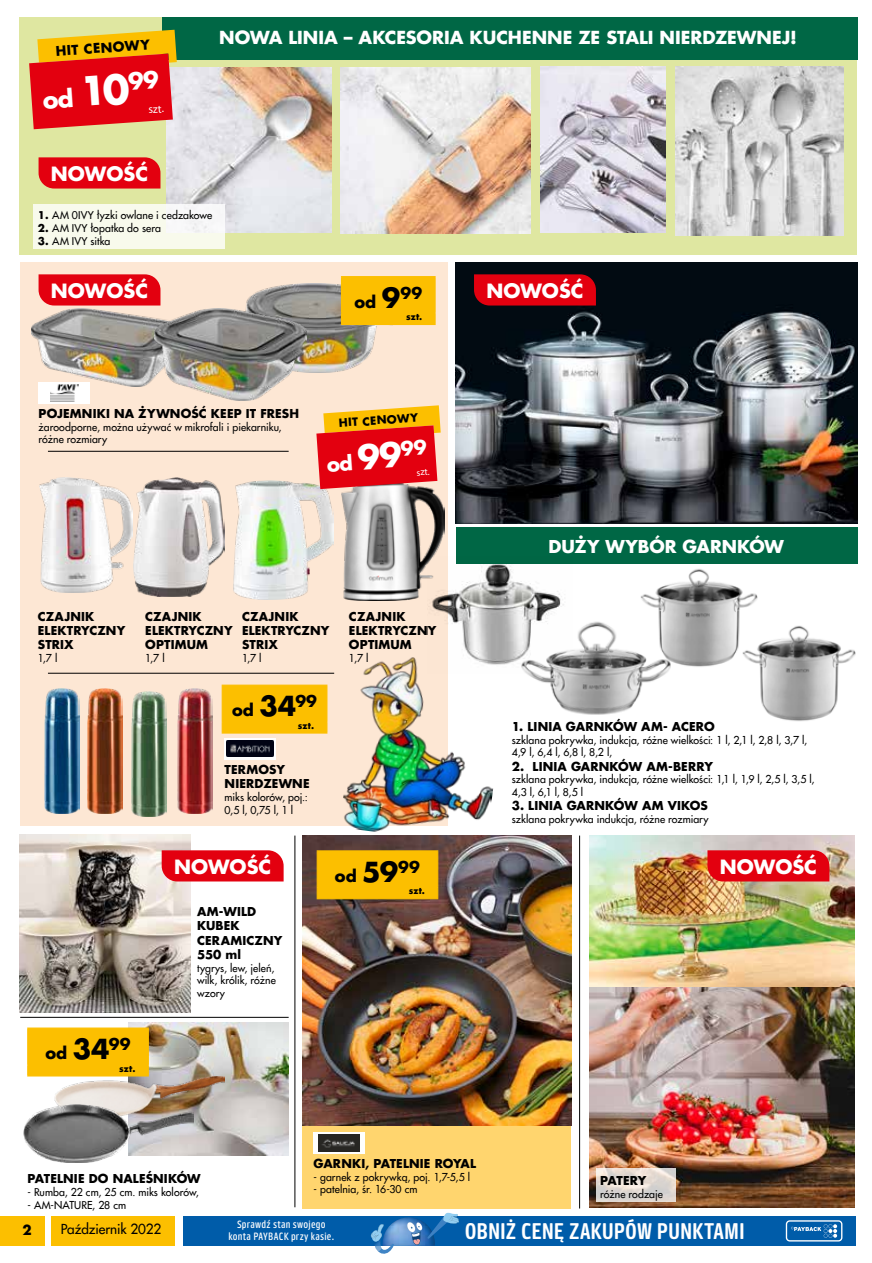
<style>
.page{position:relative;width:872px;height:1263px;background:#fff}
.page>*{position:absolute;margin:0;border:0;box-sizing:border-box;transform-origin:0 0}
.t1{font:700 23.4px "Futura Pl";color:#fff}
.t2{font:22.5px "PAYBACK";letter-spacing:-.005em;color:#fff}
.t3{font:700 19.8px "Futura Pl";color:#fff}
.t4{font:700 19.2px "Futura Pl";color:#fff}
.t5{font:700 17.55px "Futura Pl";color:#fff}
.t6{font:700 17.4px "Futura Pl";color:#fff}
.t7{font:700 16.2px "Futura Pl";color:#000}
.t8{font:13.5px "Futura Pl";letter-spacing:-.01em;color:#000}
.t9{font:700 13.5px "Futura Pl";color:#000}
.t10{font:700 13.2px "Futura Pl";color:#000}
.t11{font:700 12px/14.4px "Futura Pl";letter-spacing:.015em;color:#000}
.t12{font:11.25px "Myriad Pro";color:#fff}
.t13{font:700 11.1px "Futura Pl";color:#000}
.t14{font:10.5px/12.6px "Futura Pl";letter-spacing:.005em;color:#000}
.t15{font:300 10.5px/12.6px "PAYBACK";letter-spacing:.025em;color:#fff;text-align:center}
.t16{font:9.6px "Myriad Pro";color:#fff}
.t17{font:700 9px "Futura Pl";letter-spacing:.02em;color:#000}
.s1{font-size:39.15px}
.s2{font-weight:700}
.s3{font-size:27px}
.s4{font-size:32.85px}
</style>
<div class="page">
<div style="left:19px;top:17px;width:838px;height:237px;background:#dfe7a1"></div>
<div style="left:302px;top:1125px;width:269px;height:83px;background:#ffd56e"></div>
<div style="left:20px;top:263px;width:428px;height:563px;background:#fde7d4"></div>
<hr style="left:295px;top:835px;width:1px;height:372px;background:#000">
<hr style="left:579px;top:835px;width:1px;height:373px;background:#000">
<hr style="left:20px;top:1017px;width:269px;height:1px;background:#000">
<hr style="left:48px;top:673px;width:286px;height:1px;background:#000">
<hr style="left:48px;top:451px;width:241px;height:1px;background:#000">
<img style="left:590px;top:986px;width:265px;height:221px">
<img style="left:20px;top:834px;width:171px;height:178px">
<img style="left:129px;top:1023px;width:160px;height:132px">
<img style="left:54px;top:1076px;width:171px;height:40px">
<img style="left:23px;top:1104px;width:170px;height:58px">
<img style="left:45px;top:689px;width:35px;height:124px">
<img style="left:88px;top:689px;width:35px;height:124px">
<img style="left:131px;top:691px;width:35px;height:125px">
<img style="left:177px;top:689px;width:35px;height:124px">
<img style="left:246px;top:284px;width:147px;height:88px">
<img style="left:341px;top:489px;width:103px;height:112px">
<img style="left:302px;top:835px;width:269px;height:290px">
<img style="left:234px;top:481px;width:99px;height:118px">
<img style="left:133px;top:478px;width:92px;height:119px">
<img style="left:39px;top:478px;width:94px;height:114px">
<img style="left:31px;top:308px;width:123px;height:78px">
<img style="left:154px;top:308px;width:153px;height:92px">
<img style="left:541px;top:66px;width:124px;height:167px">
<img style="left:675px;top:67px;width:169px;height:169px">
<img style="left:341px;top:68px;width:190px;height:165px">
<img style="left:166px;top:67px;width:165px;height:165px">
<img style="left:590px;top:835px;width:265px;height:151px">
<svg style="left:225px;top:738px;width:51px;height:21px"></svg>
<img style="left:227px;top:741px;width:46px;height:15px">
<div style="left:39px;top:382px;width:51px;height:22px;background:#fff"></div>
<img style="left:50px;top:384px;width:28px;height:17px">
<svg style="left:313px;top:1132px;width:51px;height:21px"></svg>
<img style="left:318px;top:1134px;width:41px;height:17px">
<div style="left:34px;top:204px;width:191px;height:45px;background:linear-gradient(to right,#f8fbe9,#f7f8f4)"></div>
<svg style="left:596px;top:1168px;width:79px;height:34px;background:#e1d9d3"></svg>
<div style="left:162px;top:17px;width:695px;height:43px;background:#006745"></div>
<hr style="left:341px;top:276px;width:94px;height:1px;background:#fcbf00">
<div style="left:341px;top:277px;width:94px;height:47px;background:#fcbf00"></div>
<hr style="left:341px;top:324px;width:94px;height:1px;background:#fcbf00">
<div style="left:222px;top:685px;width:105px;height:47px;background:#fcbf00"></div>
<hr style="left:222px;top:732px;width:105px;height:2px;background:#fcbf00">
<hr style="left:317px;top:850px;width:121px;height:1px;background:#fcbf00">
<div style="left:317px;top:851px;width:121px;height:47px;background:#fcbf00"></div>
<hr style="left:317px;top:898px;width:121px;height:1px;background:#fcbf00">
<hr style="left:27px;top:1027px;width:122px;height:2px;background:#fcbf00">
<div style="left:27px;top:1028px;width:122px;height:47px;background:#fcbf00"></div>
<hr style="left:27px;top:1075px;width:122px;height:1px;background:#fcbf00">
<svg style="left:316px;top:405px;width:125px;height:84px;background:#ea4d29"></svg>
<svg style="left:29px;top:30px;width:148px;height:99px;background:#e74c23"></svg>
<img style="left:455px;top:263px;width:402px;height:260px">
<div style="left:474px;top:274px;width:122px;height:31px;background:#e3000f"></div>
<svg style="left:39px;top:157px;width:121px;height:32px;background:#e20b16"></svg>
<div style="left:162px;top:850px;width:122px;height:31px;background:#e3000f"></div>
<div style="left:707px;top:850px;width:122px;height:31px;background:#e3000f"></div>
<div style="left:39px;top:274px;width:121px;height:31px;background:#e3000f"></div>
<div style="left:51px;top:1216px;width:124px;height:30px;background:#fcbf00"></div>
<div style="left:0;top:1216px;width:45px;height:30px;background:#fcbf00"></div>
<img style="left:339px;top:657px;width:169px;height:189px">
<img style="left:638px;top:563px;width:121px;height:104px">
<img style="left:740px;top:615px;width:116px;height:106px">
<img style="left:503px;top:615px;width:185px;height:116px">
<div style="left:455px;top:527px;width:402px;height:36px;background:#006745"></div>
<img style="left:427px;top:557px;width:146px;height:116px">
<div style="left:183px;top:1216px;width:672px;height:30px;background:#005ca9"></div>
<img style="left:392px;top:1217px;width:15px;height:29px">
<svg style="left:407px;top:1212px;width:52px;height:34px"></svg>
<svg style="left:370px;top:1224px;width:24px;height:30px"></svg>
<svg style="left:791px;top:1224px;width:46px;height:14px"></svg>
<div style="left:786px;top:1220px;width:56px;height:21px;border:1px solid #fff;border-radius:3px"></div>
<p class="t10" style="left:55px;top:42px;width:96px;rotate:-4deg">HIT CENOWY</p>
<h1 class="t1" style="left:42px;top:85px;width:119px;rotate:-4deg">od <span class="s1">10</span><sup>99</sup></h1>
<p class="t12" style="left:148px;top:103px;width:17px;rotate:-4deg">szt.</p>
<h3 class="t5" style="left:219px;top:26px;width:579px">NOWA LINIA – AKCESORIA KUCHENNE ZE STALI NIERDZEWNEJ!</h3>
<h3 class="t4" style="left:51px;top:161px;width:99px">NOWOŚĆ</h3>
<p class="t14" style="left:38px;top:209px;width:176px"><span class="s2">1.</span> AM 0IVY łyzki owlane i cedzakowe</p>
<p class="t14" style="left:38px;top:222px;width:125px"><span class="s2">2.</span> AM IVY łopatka do sera</p>
<p class="t14" style="left:38px;top:234px;width:74px"><span class="s2">3.</span> AM IVY sitka</p>
<h3 class="t4" style="left:51px;top:278px;width:99px">NOWOŚĆ</h3>
<h3 class="t7" style="left:354px;top:291px;width:69px">od <span class="s3">9</span><sup>99</sup></h3>
<p class="t17" style="left:406px;top:311px;width:18px">szt.</p>
<h3 class="t4" style="left:486px;top:278px;width:99px">NOWOŚĆ</h3>
<p class="t11" style="left:39px;top:406px;width:262px">POJEMNIKI NA ŻYWNOŚĆ KEEP IT FRESH</p>
<p class="t14" style="left:39px;top:421px;width:244px">żaroodporne, można używać w mikrofali i piekarniku, różne rozmiary</p>
<p class="t13" style="left:338px;top:416px;width:81px;rotate:-4deg">HIT CENOWY</p>
<h3 class="t3" style="left:326px;top:451px;width:102px;rotate:-4deg">od <span class="s4">99</span><sup>99</sup></h3>
<p class="t16" style="left:416px;top:467px;width:15px;rotate:-4deg">szt.</p>
<p class="t11" style="left:38px;top:609px;width:89px">CZAJNIK<br>ELEKTRYCZNY<br>STRIX</p>
<p class="t14" style="left:38px;top:652px;width:21px">1,7 l</p>
<p class="t11" style="left:145px;top:609px;width:89px">CZAJNIK<br>ELEKTRYCZNY<br>OPTIMUM</p>
<p class="t14" style="left:145px;top:652px;width:21px">1,7 l</p>
<p class="t11" style="left:242px;top:609px;width:89px">CZAJNIK<br>ELEKTRYCZNY<br>STRIX</p>
<p class="t14" style="left:242px;top:652px;width:21px">1,7 l</p>
<h3 class="t7" style="left:232px;top:699px;width:87px">od <span class="s3">34</span><sup>99</sup></h3>
<p class="t17" style="left:298px;top:719px;width:18px">szt.</p>
<p class="t11" style="left:225px;top:762px;width:86px">TERMOSY<br>NIERDZEWNE</p>
<p class="t14" style="left:225px;top:791px;width:85px">miks kolorów, poj.:<br>0,5 l, 0,75 l, 1 l</p>
<p class="t11" style="left:349px;top:609px;width:89px">CZAJNIK<br>ELEKTRYCZNY<br>OPTIMUM</p>
<p class="t14" style="left:349px;top:652px;width:21px">1,7 l</p>
<h3 class="t6" style="left:548px;top:535px;width:237px">DUŻY WYBÓR GARNKÓW</h3>
<p class="t11" style="left:512px;top:719px;width:204px">1. LINIA GARNKÓW AM- ACERO</p>
<p class="t14" style="left:512px;top:734px;width:297px">szklana pokrywka, indukcja, różne wielkości: 1 l, 2,1 l, 2,8 l, 3,7 l,<br>4,9 l, 6,4 l, 6,8 l, 8,2 l,</p>
<p class="t11" style="left:512px;top:759px;width:203px">2. LINIA GARNKÓW AM-BERRY</p>
<p class="t14" style="left:512px;top:773px;width:304px">szklana pokrywka, indukcja, różne wielkości: 1,1 l, 1,9 l, 2,5 l, 3,5 l,<br>4,3 l, 6,1 l, 8,5 l</p>
<p class="t11" style="left:512px;top:798px;width:197px">3. LINIA GARNKÓW AM VIKOS</p>
<p class="t14" style="left:512px;top:813px;width:198px">szklana pokrywka indukcja, różne rozmiary</p>
<h3 class="t4" style="left:174px;top:854px;width:99px">NOWOŚĆ</h3>
<h3 class="t4" style="left:720px;top:854px;width:99px">NOWOŚĆ</h3>
<h3 class="t7" style="left:335px;top:865px;width:87px">od <span class="s3">59</span><sup>99</sup></h3>
<p class="t17" style="left:409px;top:885px;width:18px">szt.</p>
<h3 class="t7" style="left:45px;top:1042px;width:87px">od <span class="s3">34</span><sup>99</sup></h3>
<p class="t17" style="left:119px;top:1062px;width:18px">szt.</p>
<p class="t11" style="left:197px;top:904px;width:87px">AM-WILD<br>KUBEK<br>CERAMICZNY<br>550 ml</p>
<p class="t14" style="left:197px;top:961px;width:80px">tygrys, lew, jeleń, wilk, królik, różne wzory</p>
<p class="t11" style="left:27px;top:1171px;width:175px">PATELNIE DO NALEŚNIKÓW</p>
<p class="t14" style="left:27px;top:1186px;width:173px">- Rumba, 22 cm, 25 cm. miks kolorów,</p>
<p class="t14" style="left:27px;top:1198px;width:100px">- AM-NATURE, 28 cm</p>
<p class="t11" style="left:313px;top:1156px;width:164px">GARNKI, PATELNIE ROYAL</p>
<p class="t14" style="left:313px;top:1170px;width:158px">- garnek z pokrywką, poj. 1,7-5,5 l</p>
<p class="t14" style="left:313px;top:1183px;width:105px">- patelnia, śr. 16-30 cm</p>
<p class="t11" style="left:600px;top:1173px;width:48px">PATERY</p>
<p class="t14" style="left:600px;top:1187px;width:64px">różne rodzaje</p>
<p class="t9" style="left:23px;top:1220px;width:11px">2</p>
<p class="t8" style="left:61px;top:1220px;width:102px">Październik 2022</p>
<p class="t15" style="left:228px;top:1217px;width:107px">Sprawdź stan swojego konta PAYBACK przy kasie.</p>
<h2 class="t2" style="left:465px;top:1219px;width:281px">OBNIŻ CENĘ ZAKUPÓW PUNKTAMI</h2>
</div>
